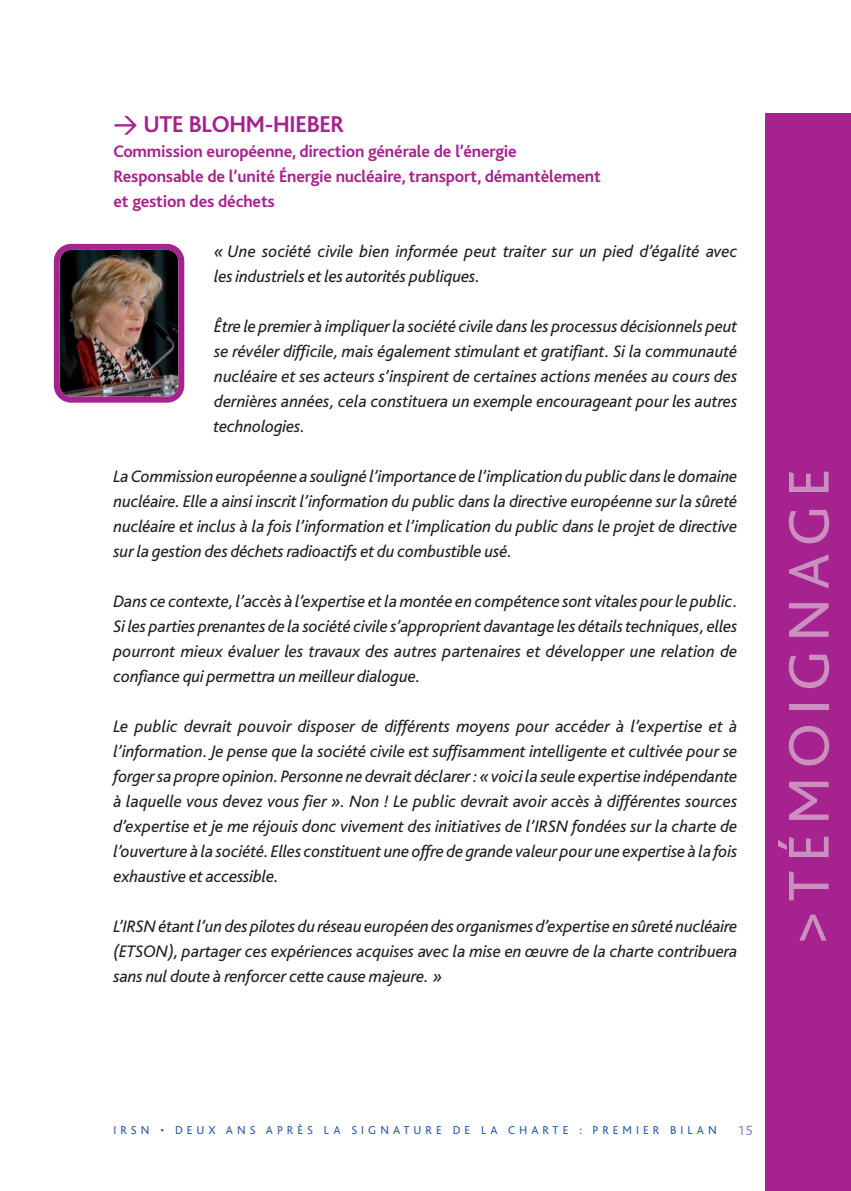
<style>
.page{position:relative;width:851px;height:1191px;background:#fff}
.page>*{position:absolute;margin:0;border:0;box-sizing:border-box;transform-origin:0 0}
.t1{font:60px "Bliss";letter-spacing:.15em;color:#ca8fbf}
.t2{font:700 24px "Bliss";letter-spacing:-.01em;color:#a6228e}
.t3{font:italic 17.4px/25px "Bliss";letter-spacing:-.01em;color:#231f20;text-align:justify}
.t4{font:700 17.4px/25px "Bliss";letter-spacing:-.01em;color:#a6228e}
.t5{font:14px "Bliss";color:#7a8ac5}
.t6{font:12px "Bliss";letter-spacing:.335em;color:#275caa}
.s1{font-family:"DIN";font-weight:500}
</style>
<div class="page">
<div style="left:765px;top:113px;width:85px;height:1078px;background:#a6228e"></div>
<img style="left:54px;top:244px;width:130px;height:159px">
<h2 class="t2" style="left:113px;top:115px;width:232px"><span class="s1">&gt;</span> UTE BLOHM-HIEBER</h2>
<p class="t4" style="left:113px;top:140px;width:489px">Commission européenne, direction générale de l’énergie<br>Responsable de l’unité Énergie nucléaire, transport, démantèlement et gestion des déchets</p>
<p class="t3" style="left:214px;top:240px;width:524px">« Une société civile bien informée peut traiter sur un pied d’égalité avec les industriels et les autorités publiques.</p>
<p class="t3" style="left:213px;top:315px;width:525px">Être le premier à impliquer la société civile dans les processus décisionnels peut se révéler difficile, mais également stimulant et gratifiant. Si la communauté nucléaire et ses acteurs s’inspirent de certaines actions menées au cours des dernières années, cela constituera un exemple encourageant pour les autres technologies.</p>
<p class="t3" style="left:113px;top:465px;width:625px">LaCommission européenne a souligné l’importance de l’implication dupublic dansle domaine nucléaire. Elle a ainsi inscrit l’information du public dans la directive européenne sur la sûreté nucléaire et inclus à la fois l’information et l’implication du public dans le projet de directive sur la gestion des déchets radioactifs et du combustible usé.</p>
<p class="t3" style="left:113px;top:590px;width:625px">Dans ce contexte,l’accès à l’expertise et la montée en compétence sont vitales pour le public.<br>Si les parties prenantes de la société civile s’approprient davantage les détailstechniques, elles pourront mieux évaluer les travaux des autres partenaires et développer une relation de confiance qui permettra un meilleur dialogue.</p>
<p class="t3" style="left:113px;top:715px;width:625px">Le public devrait pouvoir disposer de différents moyens pour accéder à l’expertise et à l’information. Je pense que la société civile est suffisamment intelligente et cultivée pour se forgersa propre opinion. Personne ne devrait déclarer:« voici la seule expertise indépendante à laquelle vous devez vous fier ». Non ! Le public devrait avoir accès à différentes sources d’expertise et je me réjouis donc vivement des initiatives de l’IRSN fondées sur la charte de l’ouverture à la société. Elles constituent une offre de grande valeur pour une expertise à la fois exhaustive et accessible.</p>
<p class="t3" style="left:113px;top:915px;width:625px">L’IRSNétantl’un des pilotes du réseau européen des organismes d’expertise en sûreté nucléaire (ETSON), partager ces expériences acquises avec la mise en œuvre de la charte contribuera sans nul doute à renforcer cette cause majeure. »</p>
<h1 class="t1" style="left:786px;top:946px;width:479px;rotate:-90deg">&gt;TÉMOIGNAGE</h1>
<p class="t6" style="left:113px;top:1125px;width:604px">IRSN • DEUX ANS APRÈS LA SIGNATURE DE LA CHARTE : PREMIER BILAN</p>
<p class="t5" style="left:737px;top:1125px;width:17px">15</p>
</div>
